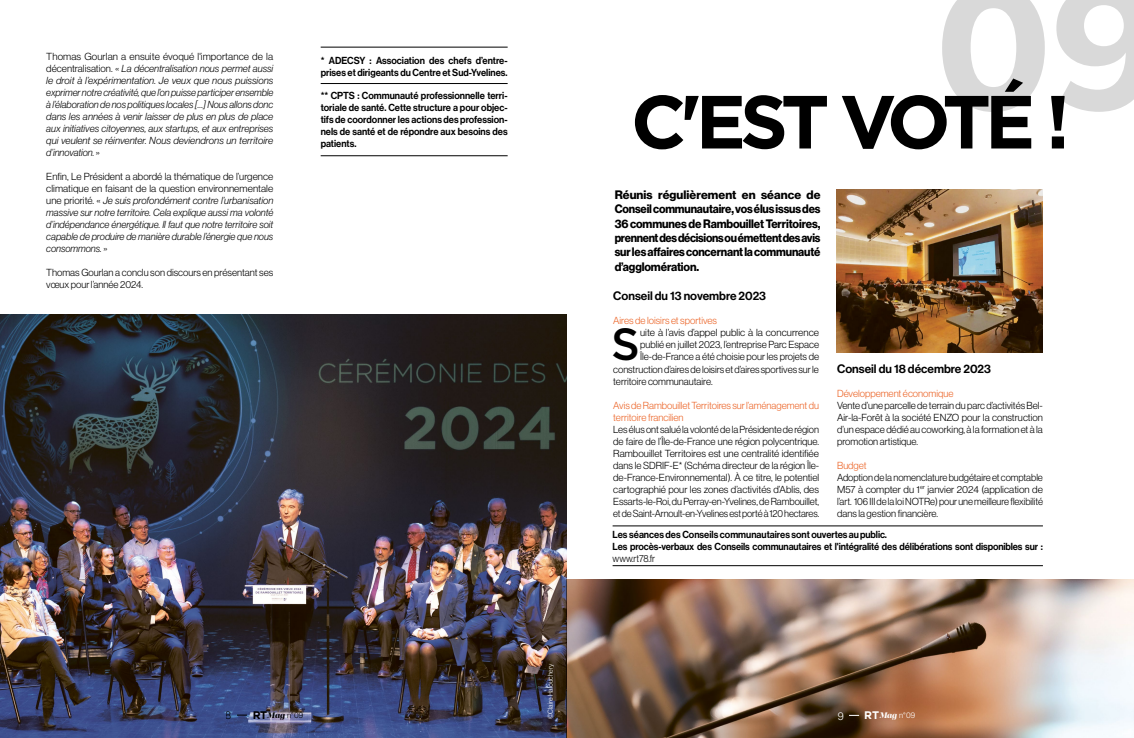
<style>
.page{position:relative;width:1134px;height:738px;background:#fff}
.page>*{position:absolute;margin:0;border:0;box-sizing:border-box;transform-origin:0 0}
.t1{font:600 179.7px "Gibson";color:#000}
.t2{font:700 75px "Gotham";letter-spacing:-.095em;color:#000}
.t3{font:500 45px "Gotham";color:#000}
.t4{font:12px/14.4px "N Haas Grotesk DS Pro 75 Bd";letter-spacing:-.015em;color:#000;text-align:justify}
.t5{font:12px "N Haas Grotesk DS Pro 65 Md";color:#000}
.t6{font:11px "N Haas Grotesk DS Pro 45 Lt";color:#fff}
.t7{font:11px "N Haas Grotesk DS Pro 45 Lt";color:#000}
.t8{font:10px/12px "N Haas Grotesk DS Pro 45 Lt";color:#000;text-align:justify}
.t9{font:10px/12px "N Haas Grotesk DS Pro 46 Lt It";color:#000;text-align:justify}
.t10{font:10px/12px "N Haas Grotesk DS Pro 65 Md";letter-spacing:-.005em;color:#000;scale:.95 1}
.t11{font:10px/12px "N Haas Grotesk DS Pro 45 Lt";color:#ec6528}
.t12{font:10px "N Haas Grotesk DS Pro 45 Lt";color:#000;scale:.95 1}
.t13{font:8px "N Haas Grotesk DS Pro 45 Lt";color:#fff}
.t14{font:8px "N Haas Grotesk DS Pro 45 Lt";color:#000}
.t15{font:7px "N Haas Grotesk DS Pro 45 Lt";color:#fff}
.s1{font-family:"N Haas Grotesk DS Pro 45 Lt"}
.s2{font-family:"Gotham";font-weight:700;font-size:11px}
.s3{font-family:"Lust";font-style:italic}
</style>
<div class="page">
<img style="left:567px;top:579px;width:567px;height:158px">
<img style="left:836px;top:189px;width:207px;height:163px">
<hr style="left:613px;top:565px;width:430px;height:1px;background:#000">
<hr style="left:613px;top:525px;width:430px;height:1px;background:#000">
<img style="left:0;top:314px;width:567px;height:423px">
<hr style="left:321px;top:155px;width:187px;height:1px;background:#000">
<hr style="left:321px;top:83px;width:187px;height:1px;background:#000">
<hr style="left:321px;top:47px;width:187px;height:1px;background:#000">
<p class="t8" style="left:46px;top:51px;width:228px">Thomas Gourlan a ensuite évoqué l'importance de la</p>
<p class="t9" style="left:46px;top:63px;width:229px"><span class="s1">décentralisation. «</span> La décentralisation nous permet aussi le droit à l’expérimentation. Je veux que nous puissions exprimer notre créativité, que l’on puisse participer ensemble à l’élaboration de nos politiques locales […] Nous allons donc dans les années à venir laisser de plus en plus de place aux initiatives citoyennes, aux startups, et aux entreprises qui veulent se réinventer. Nous deviendrons un territoire d’innovation. <span class="s1">»</span></p>
<p class="t8" style="left:46px;top:171px;width:229px">Enfin, Le Président a abordé la thématique de l’urgence climatique en faisant de la question environnementale</p>
<p class="t9" style="left:46px;top:195px;width:229px"><span class="s1">une priorité. «</span> Je suis profondément contre l’urbanisation massive sur notre territoire. Cela explique aussi ma volonté d’indépendance énergétique. Il faut que notre territoire soit capable de produire de manière durable l’énergie que nous consommons. <span class="s1">»</span></p>
<p class="t8" style="left:46px;top:267px;width:228px">Thomas Gourlan a conclu son discours en présentant ses vœux pour l’année 2024.</p>
<p class="t10" style="left:321px;top:54px;width:198px">* ADECSY : Association des chefs d’entre&shy;prises et dirigeants du Centre et Sud-Yvelines.</p>
<p class="t10" style="left:321px;top:89px;width:198px;text-align:justify">** CPTS : Communauté professionnelle terri&shy;toriale de santé. Cette structure a pour objec&shy;tifs de coordonner les actions des profession&shy;nels de santé et de répondre aux besoins des patients.</p>
<p class="t7" style="left:226px;top:708px;width:8px">8</p>
<p class="t14" style="left:252px;top:710px;width:52px"><span class="s2">RT</span><span class="s3">Mag</span> n° 09</p>
<p class="t15" style="left:546px;top:718px;width:57px;rotate:-90deg">©Claire Halouchery</p>
<h1 class="t1" style="left:937px;top:-60px;width:226px">09</h1>
<h2 class="t2" style="left:631px;top:78px;width:441px">C'EST VOTÉ !</h2>
<p class="t4" style="left:615px;top:187px;width:207px">Réunis régulièrement en séance de Conseil communautaire, vos élus issus des 36 communes de Rambouillet Territoires, prennent des décisions ou émettent des avis sur les affaires concernant la communauté d’agglomération.</p>
<p class="t5" style="left:613px;top:289px;width:154px">Conseil du 13 novembre 2023</p>
<p class="t11" style="left:613px;top:315px;width:105px">Aires de loisirs et sportives</p>
<p class="t8" style="left:640px;top:327px;width:180px">uite à l’avis d’appel public à la concurrence</p>
<p class="t8" style="left:640px;top:339px;width:180px">publié en juillet 2023, l’entreprise Parc Espace</p>
<p class="t8" style="left:640px;top:351px;width:180px">Île-de‑France a été choisie pour les projets de</p>
<p class="t8" style="left:613px;top:363px;width:207px">construction d’aires de loisirs et d’aires sportives sur le</p>
<p class="t8" style="left:613px;top:375px;width:101px">territoire communautaire.</p>
<p class="t11" style="left:613px;top:399px;width:207px">Avis de Rambouillet Territoires sur l’aménagement du territoire francilien</p>
<p class="t8" style="left:613px;top:423px;width:207px">Les élus ont salué la volonté de la Présidente de région de faire de l’Île-de-France une région polycentrique.<br>Rambouillet Territoires est une centralité identifiée dans le SDRIF-E* (Schéma directeur de la région Île&shy;de-France-Environnemental). À ce titre, le potentiel cartographié pour les zones d’activités d’Ablis, des Essarts-le-Roi, du Perray-en-Yvelines, de Rambouillet, et de Saint-Arnoult-en-Yvelines est porté à 120 hectares.</p>
<h3 class="t3" style="left:611px;top:315px;width:30px">S</h3>
<p class="t5" style="left:837px;top:361px;width:155px">Conseil du 18 décembre 2023</p>
<p class="t11" style="left:837px;top:387px;width:118px">Développement économique</p>
<p class="t8" style="left:837px;top:399px;width:207px">Vente d’une parcelle de terrain du parc d’activités Bel-Air-la-Forêt à la société ENZO pour la construction d’un espace dédié au coworking, à la formation et à la promotion artistique.</p>
<p class="t11" style="left:837px;top:459px;width:31px">Budget</p>
<p class="t8" style="left:837px;top:471px;width:207px">Adoption de la nomenclature budgétaire et comptable M57 à compter du 1<sup>er</sup> janvier 2024 (application de l’art. 106 III de la loi NOTRe) pour une meilleure flexibilité dans la gestion financière.</p>
<p class="t10" style="left:613px;top:528px;width:454px">Les séances des Conseils communautaires sont ouvertes au public.<br>Les procès-verbaux des Conseils communautaires et l'intégralité des délibérations sont disponibles sur :</p>
<p class="t12" style="left:613px;top:552px;width:46px">www.rt78.fr</p>
<p class="t6" style="left:838px;top:709px;width:7px">9</p>
<p class="t13" style="left:864px;top:710px;width:52px"><span class="s2">RT</span><span class="s3">Mag</span> n° 09</p>
</div>
